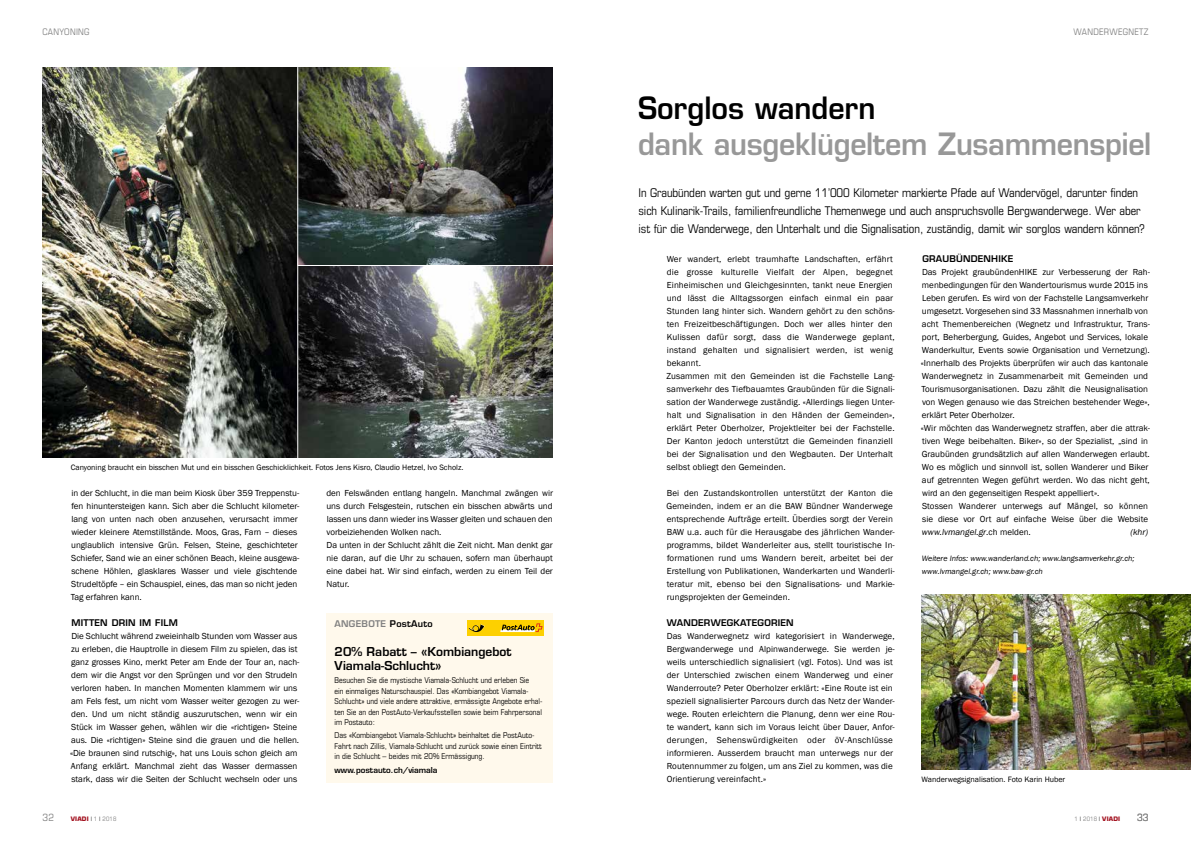
<style>
.page{position:relative;width:1191px;height:842px;background:#fff}
.page>*{position:absolute;margin:0;border:0;box-sizing:border-box;transform-origin:0 0}
.t1{font:600 30px "Eurostile";letter-spacing:-.01em;color:#989898;scale:.95 1}
.t2{font:600 30px "Eurostile";color:#000;scale:.95 1}
.t3{font:condensed 12px/18px "Eurostile";letter-spacing:-.005em;color:#000}
.t4{font:600 12px/14px "Eurostile";color:#000}
.t5{font:condensed 10px "Eurostile";color:#818181}
.t6{font:9px/13px "Franklin Gothic";color:#000}
.t7{font:600 9px "Eurostile";letter-spacing:.025em;color:#000}
.t8{font:condensed 9px "Eurostile";letter-spacing:.03em;color:#818181}
.t9{font:600 9px "Eurostile";letter-spacing:.03em;color:#818181}
.t10{font:italic 9px "Franklin Gothic";color:#000}
.t11{font:condensed 8px/10.5px "Eurostile";color:#000}
.t12{font:8px "Franklin Gothic";color:#000}
.t13{font:italic 8px/13px "Franklin Gothic";color:#000}
.t14{font:600 8px "Eurostile";color:#000}
.t15{font:700 6px "Eurostile";letter-spacing:.025em;color:#a31220}
.t16{font:condensed 6px "Eurostile";color:#818181}
.s1{color:#000}
.s2{font-style:italic}
.s3{font-weight:400;font-stretch:condensed;color:#000}
.s4{font-weight:400;font-stretch:condensed;color:#818181}
.s5{font-weight:700;font-stretch:normal;color:#a31220}
</style>
<div class="page">
<div style="left:326px;top:613px;width:227px;height:169px;background:#fff9ec"></div>
<div style="left:467px;top:620px;width:76px;height:15px;background:#fdd000"></div>
<svg style="left:500px;top:623px;width:42px;height:9px"></svg>
<svg style="left:469px;top:624px;width:15px;height:8px"></svg>
<img style="left:43px;top:67px;width:510px;height:390px">
<hr style="left:297px;top:67px;width:1px;height:394px;background:#fff">
<hr style="left:298px;top:265px;width:258px;height:1px;background:#fff">
<img style="left:921px;top:594px;width:270px;height:175px">
<p class="t8" style="left:43px;top:27px;width:49px">CANYONING</p>
<p class="t12" style="left:71px;top:463px;width:394px">Canyoning braucht ein bisschen Mut und ein bisschen Geschicklichkeit. Fotos Jens Kisro, Claudio Hetzel, Ivo Scholz.</p>
<p class="t6" style="left:326px;top:487px;width:228px">den Felswänden entlang hangeln. Manchmal zwängen wir uns durch Felsgestein, rutschen ein bisschen abwärts und lassen uns dann wieder ins Wasser gleiten und schauen den vorbeiziehenden Wolken nach.<br>Da unten in der Schlucht zählt die Zeit nicht. Man denkt gar nie daran, auf die Uhr zu schauen, sofern man überhaupt eine dabei hat. Wir sind einfach, werden zu einem Teil der Natur.</p>
<p class="t6" style="left:71px;top:487px;width:230px">in der Schlucht, in die man beim Kiosk über 359 Treppenstu&shy;fen hinuntersteigen kann. Sich aber die Schlucht kilometer&shy;lang von unten nach oben anzusehen, verursacht immer wieder kleinere Atemstillstände. Moos, Gras, Farn – dieses unglaublich intensive Grün. Felsen, Steine, geschichteter Schiefer, Sand wie an einer schönen Beach, kleine ausgewa&shy;schene Höhlen, glasklares Wasser und viele gischtende Strudeltöpfe – ein Schauspiel, eines, das man so nicht jeden Tag erfahren kann.</p>
<p class="t7" style="left:71px;top:617px;width:108px">MITTEN DRIN IM FILM</p>
<p class="t6" style="left:70px;top:630px;width:231px">Die Schlucht während zweieinhalb Stunden vom Wasser aus zu erleben, die Hauptrolle in diesem Film zu spielen, das ist ganz grosses Kino, merkt Peter am Ende der Tour an, nach&shy;dem wir die Angst vor den Sprüngen und vor den Strudeln verloren haben. In manchen Momenten klammern wir uns am Fels fest, um nicht vom Wasser weiter gezogen zu wer&shy;den. Und um nicht ständig auszurutschen, wenn wir ein Stück im Wasser gehen, wählen wir die «richtigen» Steine aus. Die «richtigen» Steine sind die grauen und die hellen. «Die braunen sind rutschig», hat uns Louis schon gleich am Anfang erklärt. Manchmal zieht das Wasser dermassen stark, dass wir die Seiten der Schlucht wechseln oder uns</p>
<p class="t9" style="left:334px;top:618px;width:100px">ANGEBOTE <span class="s1">PostAuto</span></p>
<h2 class="t4" style="left:334px;top:644px;width:178px">20% Rabatt – «Kombiangebot<br>Viamala-Schlucht»</h2>
<p class="t11" style="left:334px;top:675px;width:209px">Besuchen Sie die mystische Viamala-Schlucht und erleben Sie<br>ein einmaliges Naturschauspiel. Das «Kombiangebot Viamala-Schlucht» und viele andere attraktive, ermässigte Angebote erhal&shy;ten Sie an den PostAuto-Verkaufsstellen sowie beim Fahrpersonal im Postauto:</p>
<p class="t11" style="left:334px;top:730px;width:209px">Das «Kombiangebot Viamala-Schlucht» beinhaltet die PostAuto-<br>Fahrt nach Zillis, Viamala-Schlucht und zurück sowie einen Eintritt in die Schlucht – beides mit 20% Ermässigung.</p>
<p class="t14" style="left:334px;top:765px;width:105px">www.postauto.ch/viamala</p>
<p class="t8" style="left:1073px;top:27px;width:76px">WANDERWEGNETZ</p>
<h1 class="t2" style="left:638px;top:90px;width:251px">Sorglos wandern</h1>
<h1 class="t1" style="left:638px;top:126px;width:542px">dank ausgeklügeltem Zusammenspiel</h1>
<p class="t3" style="left:638px;top:184px;width:508px">In Graubünden warten gut und gerne 11’000 Kilometer markierte Pfade auf Wandervögel, darunter finden sich Kulinarik-Trails, familienfreundliche Themenwege und auch anspruchsvolle Bergwanderwege. Wer aber ist für die Wanderwege, den Unterhalt und die Signalisation, zuständig, damit wir sorglos wandern können?</p>
<p class="t6" style="left:666px;top:253px;width:230px">Wer wandert, erlebt traumhafte Landschaften, erfährt die grosse kulturelle Vielfalt der Alpen, begegnet Einheimischen und Gleichgesinnten, tankt neue Energien und lässt die Alltagssorgen einfach einmal ein paar Stunden lang hinter sich. Wandern gehört zu den schöns&shy;ten Freizeitbeschäftigungen. Doch wer alles hinter den Kulissen dafür sorgt, dass die Wanderwege geplant, instand gehalten und signalisiert werden, ist wenig bekannt.<br>Zusammen mit den Gemeinden ist die Fachstelle Lang&shy;samverkehr des Tiefbauamtes Graubünden für die Signali&shy;sation der Wanderwege zuständig. «Allerdings liegen Unter&shy;halt und Signalisation in den Händen der Gemeinden», erklärt Peter Oberholzer, Projektleiter bei der Fachstelle.<br>Der Kanton jedoch unterstützt die Gemeinden finanziell bei der Signalisation und den Wegbauten. Der Unterhalt selbst obliegt den Gemeinden.</p>
<p class="t6" style="left:666px;top:487px;width:230px">Bei den Zustandskontrollen unterstützt der Kanton die Gemeinden, indem er an die BAW Bündner Wanderwege entsprechende Aufträge erteilt. Überdies sorgt der Verein BAW u.a. auch für die Herausgabe des jährlichen Wander&shy;programms, bildet Wanderleiter aus, stellt touristische In&shy;formationen rund ums Wandern bereit, arbeitet bei der Erstellung von Publikationen, Wanderkarten und Wanderli&shy;teratur mit, ebenso bei den Signalisations- und Markie&shy;rungsprojekten der Gemeinden.</p>
<p class="t7" style="left:667px;top:617px;width:128px">WANDERWEGKATEGORIEN</p>
<p class="t6" style="left:666px;top:630px;width:230px">Das Wanderwegnetz wird kategorisiert in Wanderwege, Bergwanderwege und Alpinwanderwege. Sie werden je&shy;weils unterschiedlich signalisiert (vgl. Fotos). Und was ist der Unterschied zwischen einem Wanderweg und einer Wanderroute? Peter Oberholzer erklärt: «Eine Route ist ein speziell signalisierter Parcours durch das Netz der Wander&shy;wege. Routen erleichtern die Planung, denn wer eine Rou&shy;te wandert, kann sich im Voraus leicht über Dauer, Anfor&shy;derungen, Sehenswürdigkeiten oder öV-Anschlüsse informieren. Ausserdem braucht man unterwegs nur der Routennummer zu folgen, um ans Ziel zu kommen, was die Orientierung vereinfacht.»</p>
<p class="t7" style="left:922px;top:253px;width:93px">GRAUBÜNDENHIKE</p>
<p class="t6" style="left:920px;top:266px;width:231px">Das Projekt graubündenHIKE zur Verbesserung der Rah&shy;menbedingungen für den Wandertourismus wurde 2015 ins Leben gerufen. Es wird von der Fachstelle Langsamverkehr umgesetzt. Vorgesehen sind 33 Massnahmen innerhalb von acht Themenbereichen (Wegnetz und Infrastruktur, Trans&shy;port, Beherbergung, Guides, Angebot und Services, lokale Wanderkultur, Events sowie Organisation und Vernetzung). «Innerhalb des Projekts überprüfen wir auch das kantonale Wanderwegnetz in Zusammenarbeit mit Gemeinden und Tourismusorganisationen. Dazu zählt die Neusignalisation von Wegen genauso wie das Streichen bestehender Wege», erklärt Peter Oberholzer.<br>«Wir möchten das Wanderwegnetz straffen, aber die attrak&shy;tiven Wege beibehalten. Biker», so der Spezialist, „sind in Graubünden grundsätzlich auf allen Wanderwegen erlaubt.<br>Wo es möglich und sinnvoll ist, sollen Wanderer und Biker auf getrennten Wegen geführt werden. Wo das nicht geht, wird an den gegenseitigen Respekt appelliert».<br>Stossen Wanderer unterwegs auf Mängel, so können sie diese vor Ort auf einfache Weise über die Website <span class="s2">www.lvmangel.gr</span>.ch melden.</p>
<p class="t10" style="left:1130px;top:526px;width:19px">(khr)</p>
<p class="t13" style="left:921px;top:552px;width:214px">Weitere Infos: www.wanderland.ch; www.langsamverkehr.gr.ch; www.lvmangel.gr.ch; www.baw-gr.ch</p>
<p class="t12" style="left:921px;top:775px;width:145px">Wanderwegsignalisation. Foto Karin Huber</p>
<p class="t5" style="left:43px;top:812px;width:13px">32</p>
<p class="t15" style="left:71px;top:815px;width:47px">VIADI <span class="s3">|</span> <span class="s4">1</span> <span class="s3">|</span> <span class="s4">2018</span></p>
<p class="t16" style="left:1074px;top:816px;width:47px">1 <span class="s1">|</span> 2018 <span class="s1">|</span> <span class="s5">VIADI</span></p>
<p class="t5" style="left:1137px;top:812px;width:13px">33</p>
</div>
